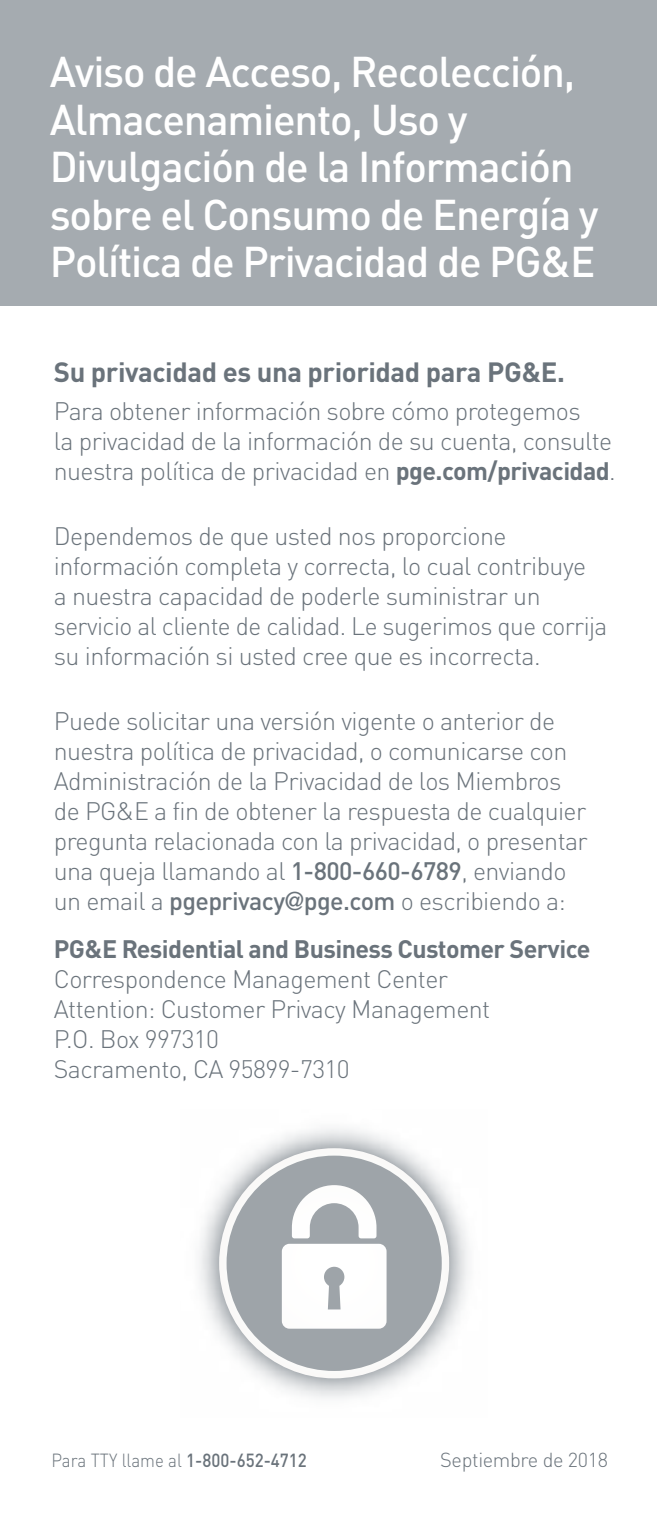
<style>
.page{position:relative;width:657px;height:1530px;background:#fff}
.page>*{position:absolute;margin:0;border:0;box-sizing:border-box;transform-origin:0 0}
.t1{font:500 42.5px/47.5px "DIN Pro";letter-spacing:-.03em;color:#fff}
.t2{font:700 27.5px "DIN Pro";letter-spacing:-.015em;color:#6a737b}
.t3{font:300 25px/30px "DIN Pro";letter-spacing:-.025em;color:#6a737b}
.t4{font:700 25px "DIN Pro";letter-spacing:-.025em;color:#6a737b}
.t5{font:300 20px "DIN Pro";letter-spacing:-.02em;color:#6a737b}
.t6{font:300 18.75px "DIN Pro";color:#6a737b;scale:.9 1}
.s1{font-weight:700}
.s2{font-weight:500}
.s3{font-family:"Helvetica Neue";font-weight:500}
</style>
<div class="page">
<img style="left:199px;top:1128px;width:270px;height:270px">
<svg style="left:219px;top:1148px;width:230px;height:230px"></svg>
<svg style="left:227px;top:1155px;width:215px;height:215px;fill:#9ea4a9"></svg>
<div style="left:0;top:0;width:657px;height:306px;background:#a5abb0"></div>
<h1 class="t1" style="left:50px;top:43px;width:550px">Aviso de Acceso, Recolección,<br>Almacenamiento, Uso y<br>Divulgación de la Información sobre el Consumo de Energía y<br>Política de Privacidad de PG&amp;E</h1>
<h2 class="t2" style="left:54px;top:349px;width:513px">Su privacidad es una prioridad para PG&amp;E.</h2>
<p class="t3" style="left:54px;top:393px;width:564px">Para obtener información sobre cómo protegemos<br>la privacidad de la información de su cuenta, consulte nuestra política de privacidad en <span class="s1">pge.com/privacidad</span>.</p>
<p class="t3" style="left:54px;top:518px;width:555px">Dependemos de que usted nos proporcione información completa y correcta, lo cual contribuye<br>a nuestra capacidad de poderle suministrar un servicio al cliente de calidad. Le sugerimos que corrija su información si usted cree que es incorrecta.</p>
<p class="t3" style="left:54px;top:703px;width:536px">Puede solicitar una versión vigente o anterior de nuestra política de privacidad, o comunicarse con Administración de la Privacidad de los Miembros de PG&amp;E a fin de obtener la respuesta de cualquier pregunta relacionada con la privacidad, o presentar una queja llamando al <span class="s2">1-800-660-6789</span>, enviando un email a <span class="s2">pgeprivacy</span><span class="s3">@</span><span class="s2">pge.com</span> o escribiendo a:</p>
<h2 class="t4" style="left:54px;top:927px;width:538px">PG&amp;E Residential and Business Customer Service</h2>
<p class="t3" style="left:54px;top:961px;width:438px">Correspondence Management Center<br>Attention: Customer Privacy Management<br>P.O. Box 997310<br>Sacramento, CA 95899-7310</p>
<p class="t6" style="left:51px;top:1445px;width:285px">Para TTY llame al <span class="s2">1-800-652-4712</span></p>
<p class="t5" style="left:440px;top:1444px;width:169px">Septiembre de 2018</p>
</div>
